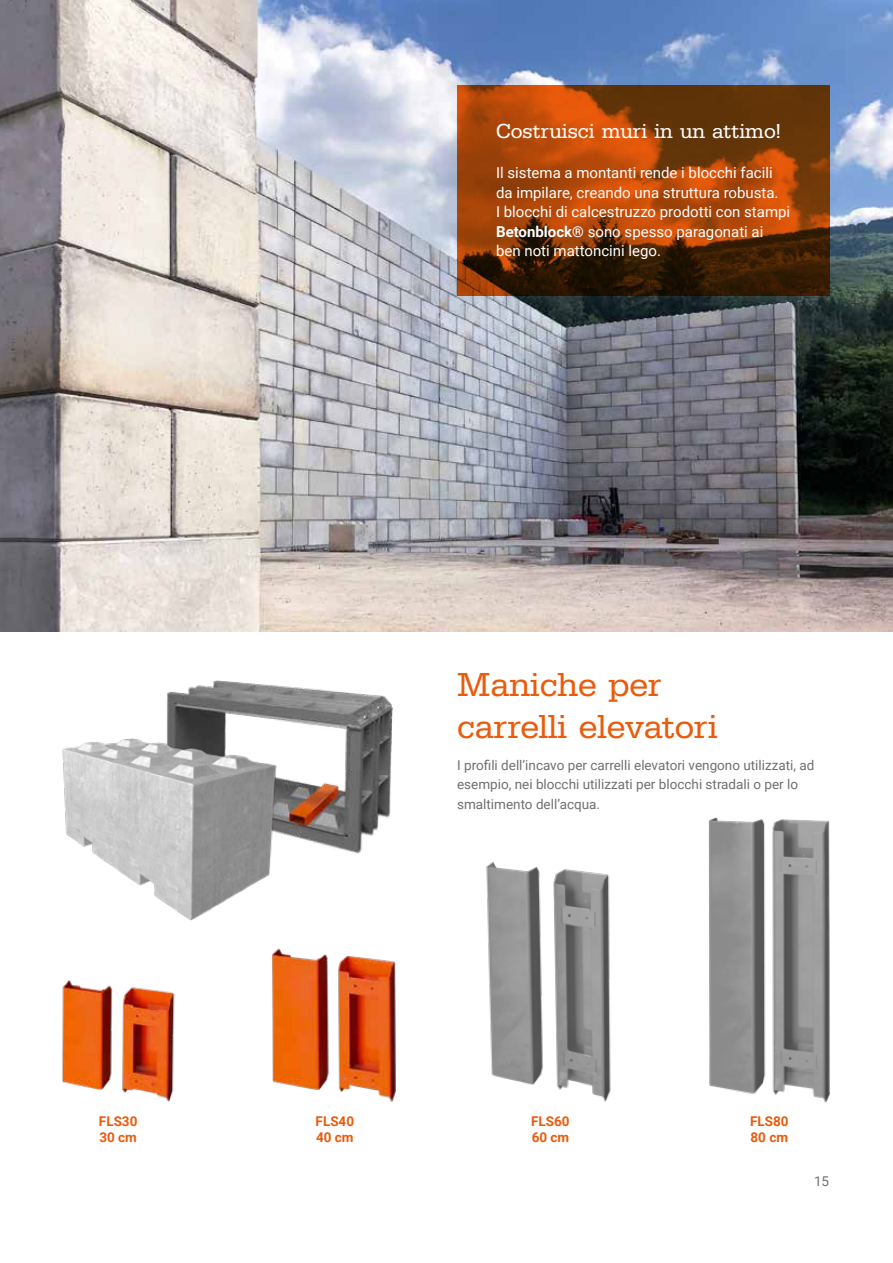
<style>
.page{position:relative;width:893px;height:1263px;background:#fff}
.page>*{position:absolute;margin:0;border:0;box-sizing:border-box;transform-origin:0 0}
.t1{font:34.5px/42px "Egyptienne URW";color:#ea5b0b}
.t2{font:21px "Egyptienne URW";color:#fff}
.t3{font:15px/19.5px "Roboto";color:#fff}
.t4{font:13.5px/19.5px "Roboto";color:#6f6f6f}
.t5{font:700 13.5px/16.5px "Roboto";color:#ea5b0b}
.s1{font-weight:700}
</style>
<div class="page">
<img style="left:0;top:0;width:893px;height:631px">
<svg style="left:457px;top:85px;width:372px;height:210px;background:#843907"></svg>
<img style="left:309px;top:688px;width:84px;height:166px">
<img style="left:62px;top:680px;width:247px;height:241px">
<img style="left:62px;top:980px;width:113px;height:122px">
<img style="left:272px;top:948px;width:124px;height:154px">
<img style="left:708px;top:817px;width:122px;height:285px">
<img style="left:486px;top:861px;width:125px;height:241px">
<h2 class="t2" style="left:496px;top:119px;width:286px">Costruisci muri in un attimo!</h2>
<p class="t3" style="left:496px;top:162px;width:296px">Il sistema a montanti rende i blocchi facili da impilare, creando una struttura robusta.<br>I blocchi di calcestruzzo prodotti con stampi <span class="s1">Betonblock®</span> sono spesso paragonati ai ben noti mattoncini lego.</p>
<h1 class="t1" style="left:457px;top:664px;width:262px">Maniche per carrelli elevatori</h1>
<p class="t4" style="left:457px;top:755px;width:359px">I profili dell’incavo per carrelli elevatori vengono utilizzati, ad esempio, nei blocchi utilizzati per blocchi stradali o per lo smaltimento dell’acqua.</p>
<p class="t5" style="left:99px;top:1112px;width:40px">FLS30<br>30 cm</p>
<p class="t5" style="left:316px;top:1112px;width:40px">FLS40<br>40 cm</p>
<p class="t5" style="left:531px;top:1112px;width:40px">FLS60<br>60 cm</p>
<p class="t5" style="left:750px;top:1112px;width:40px">FLS80<br>80 cm</p>
<p class="t4" style="left:814px;top:1171px;width:17px">15</p>
</div>
